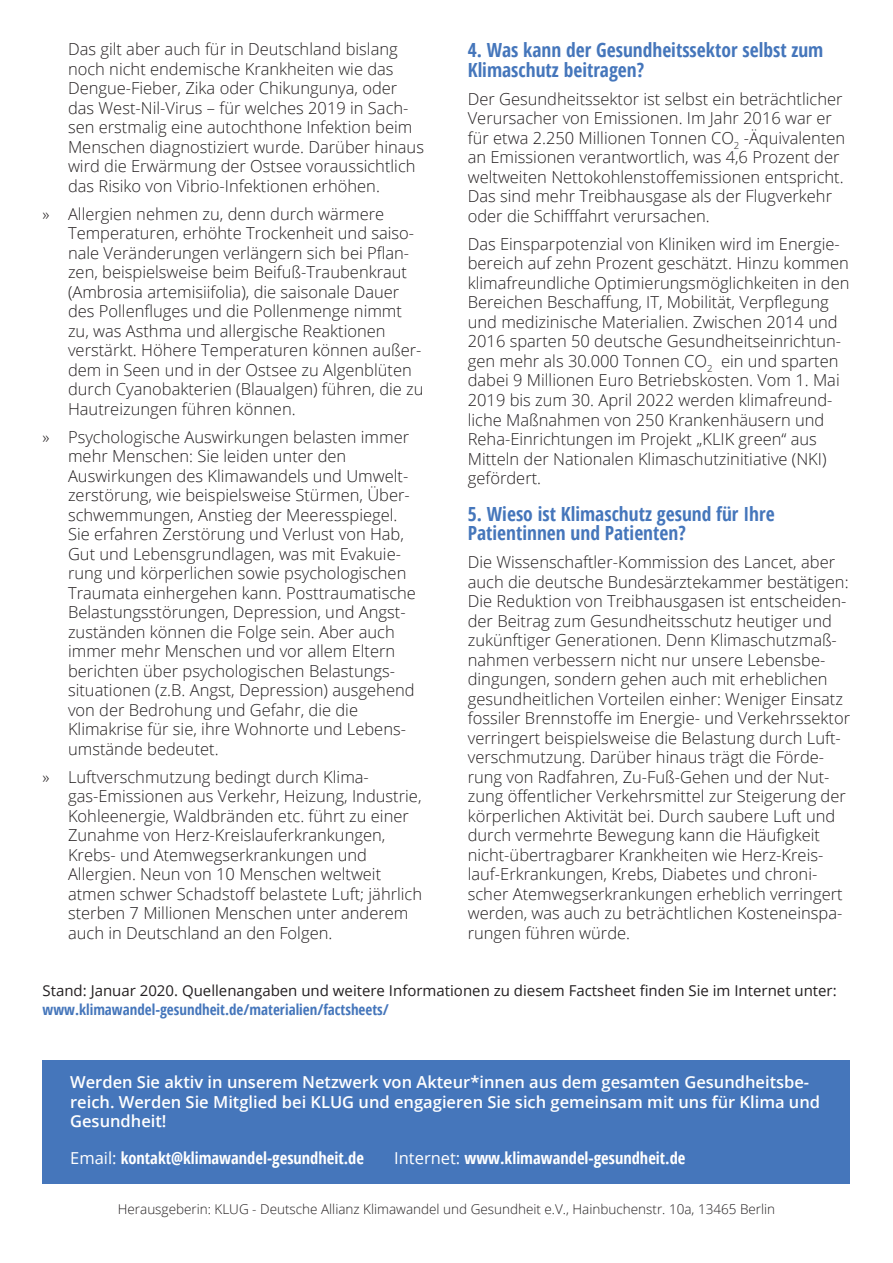
<style>
.page{position:relative;width:893px;height:1263px;background:#fff}
.page>*{position:absolute;margin:0;border:0;box-sizing:border-box;transform-origin:0 0}
.Überschrift_2-spalti{font:700 19.5px/19.5px "Open Sans Condensed";color:#4576bb}
.Fließtext_2-spaltig{font:300 16.5px/19.5px "Open Sans";color:#231f20}
.Fett{font:600 16.5px/19.5px "Open Sans";color:#fff}
.Überschrift_2-spalti-2{font:700 16.5px "Open Sans Condensed";color:#fff}
.Überschrift_2-spalti-3{font:15px/19.5px "Open Sans";color:#231f20}
.Fließtext{font:300 13.5px "Open Sans";color:#231f20}
.s1{font-family:"Open Sans Condensed";font-weight:700;color:#4576bb}
.s2{font-family:"Open Sans";font-weight:400}
</style>
<div class="page">
<div style="left:43px;top:1061px;width:807px;height:123px;background:#4576bb"></div>
<p class="Fließtext_2-spaltig" style="left:68px;top:39px;width:357px">Das gilt aber auch für in Deutschland bislang noch nicht endemische Krankheiten wie das Dengue-Fieber, Zika oder Chikungunya, oder das West-Nil-Virus – für welches 2019 in Sach&shy;sen erstmalig eine autochthone Infektion beim Menschen diagnostiziert wurde. Darüber hinaus wird die Erwärmung der Ostsee voraussichtlich das Risiko von Vibrio-Infektionen erhöhen.</p>
<p class="Fließtext_2-spaltig" style="left:68px;top:203px;width:357px;text-indent:-26px">» Allergien nehmen zu, denn durch wärmere Temperaturen, erhöhte Trockenheit und saiso&shy;nale Veränderungen verlängern sich bei Pflan&shy;zen, beispielsweise beim Beifuß-Traubenkraut (Ambrosia artemisiifolia), die saisonale Dauer des Pollenfluges und die Pollenmenge nimmt zu, was Asthma und allergische Reaktionen verstärkt. Höhere Temperaturen können außer&shy;dem in Seen und in der Ostsee zu Algenblüten durch Cyanobakterien (Blaualgen) führen, die zu Hautreizungen führen können.</p>
<p class="Fließtext_2-spaltig" style="left:68px;top:426px;width:349px;text-indent:-26px">» Psychologische Auswirkungen belasten immer mehr Menschen: Sie leiden unter den Auswirkungen des Klimawandels und Umwelt&shy;zerstörung, wie beispielsweise Stürmen, Über&shy;schwemmungen, Anstieg der Meeresspiegel.<br>Sie erfahren Zerstörung und Verlust von Hab, Gut und Lebensgrundlagen, was mit Evakuie&shy;rung und körperlichen sowie psychologischen Traumata einhergehen kann. Posttraumatische Belastungsstörungen, Depression, und Angst&shy;zuständen können die Folge sein. Aber auch immer mehr Menschen und vor allem Eltern berichten über psychologischen Belastungs&shy;situationen (z.B. Angst, Depression) ausgehend von der Bedrohung und Gefahr, die die Klimakrise für sie, ihre Wohnorte und Lebens&shy;umstände bedeutet.</p>
<p class="Fließtext_2-spaltig" style="left:68px;top:766px;width:356px;text-indent:-26px">» Luftverschmutzung bedingt durch Klima&shy;gas-Emissionen aus Verkehr, Heizung, Industrie, Kohleenergie, Waldbränden etc. führt zu einer Zunahme von Herz-Kreislauferkrankungen, Krebs- und Atemwegserkrankungen und Allergien. Neun von 10 Menschen weltweit atmen schwer Schadstoff belastete Luft; jährlich sterben 7 Millionen Menschen unter anderem auch in Deutschland an den Folgen.</p>
<p class="Überschrift_2-spalti" style="left:468px;top:40px;width:357px">4. Was kann der Gesundheitssektor selbst zum<br>Klimaschutz beitragen?</p>
<p class="Fließtext_2-spaltig" style="left:468px;top:89px;width:379px">Der Gesundheitssektor ist selbst ein beträchtlicher Verursacher von Emissionen. Im Jahr 2016 war er für etwa 2.250 Millionen Tonnen CO<sub>2</sub> -Äquivalenten an Emissionen verantwortlich, was 4,6 Prozent der weltweiten Nettokohlenstoffemissionen entspricht.<br>Das sind mehr Treibhausgase als der Flugverkehr oder die Schifffahrt verursachen.</p>
<p class="Fließtext_2-spaltig" style="left:468px;top:234px;width:383px">Das Einsparpotenzial von Kliniken wird im Energie&shy;bereich auf zehn Prozent geschätzt. Hinzu kommen klimafreundliche Optimierungsmöglichkeiten in den Bereichen Beschaffung, IT, Mobilität, Verpflegung und medizinische Materialien. Zwischen 2014 und 2016 sparten 50 deutsche Gesundheitseinrichtun&shy;gen mehr als 30.000 Tonnen CO<sub>2</sub> ein und sparten dabei 9 Millionen Euro Betriebskosten. Vom 1. Mai 2019 bis zum 30. April 2022 werden klimafreund&shy;liche Maßnahmen von 250 Krankenhäusern und Reha-Einrichtungen im Projekt „KLIK green“ aus Mitteln der Nationalen Klimaschutzinitiative (NKI) gefördert.</p>
<p class="Überschrift_2-spalti" style="left:468px;top:503px;width:308px">5. Wieso ist Klimaschutz gesund für Ihre<br>Patientinnen und Patienten?</p>
<p class="Fließtext_2-spaltig" style="left:468px;top:552px;width:384px">Die Wissenschaftler-Kommission des Lancet, aber auch die deutsche Bundesärztekammer bestätigen:<br>Die Reduktion von Treibhausgasen ist entscheiden&shy;der Beitrag zum Gesundheitsschutz heutiger und zukünftiger Generationen. Denn Klimaschutzmaß&shy;nahmen verbessern nicht nur unsere Lebensbe&shy;dingungen, sondern gehen auch mit erheblichen gesundheitlichen Vorteilen einher: Weniger Einsatz fossiler Brennstoffe im Energie- und Verkehrssektor verringert beispielsweise die Belastung durch Luft&shy;verschmutzung. Darüber hinaus trägt die Förde&shy;rung von Radfahren, Zu-Fuß-Gehen und der Nut&shy;zung öffentlicher Verkehrsmittel zur Steigerung der körperlichen Aktivität bei. Durch saubere Luft und durch vermehrte Bewegung kann die Häufigkeit nicht-übertragbarer Krankheiten wie Herz-Kreis&shy;lauf-Erkrankungen, Krebs, Diabetes und chroni&shy;scher Atemwegserkrankungen erheblich verringert werden, was auch zu beträchtlichen Kosteneinspa&shy;rungen führen würde.</p>
<p class="Überschrift_2-spalti-3" style="left:43px;top:980px;width:796px">Stand: Januar 2020. Quellenangaben und weitere Informationen zu diesem Factsheet finden Sie im Internet unter: <span class="s1">www.klimawandel-gesundheit.de/materialien/factsheets/</span></p>
<p class="Fett" style="left:70px;top:1072px;width:751px">Werden Sie aktiv in unserem Netzwerk von Akteur*innen aus dem gesamten Gesundheitsbe&shy;reich. Werden Sie Mitglied bei KLUG und engagieren Sie sich gemeinsam mit uns fü r Klima und<br>Gesundheit!</p>
<p class="Überschrift_2-spalti-2" style="left:70px;top:1146px;width:295px"><span class="s2">Email:</span> kontakt@klimawandel-gesundheit.de</p>
<p class="Überschrift_2-spalti-2" style="left:394px;top:1146px;width:293px"><span class="s2">Internet:</span> www.klimawandel-gesundheit.de</p>
<p class="Fließtext" style="left:118px;top:1199px;width:659px">Herausgeberin: KLUG - Deutsche Allianz Klimawandel und Gesundheit e.V., Hainbuchenstr. 10a, 13465 Berlin</p>
</div>
